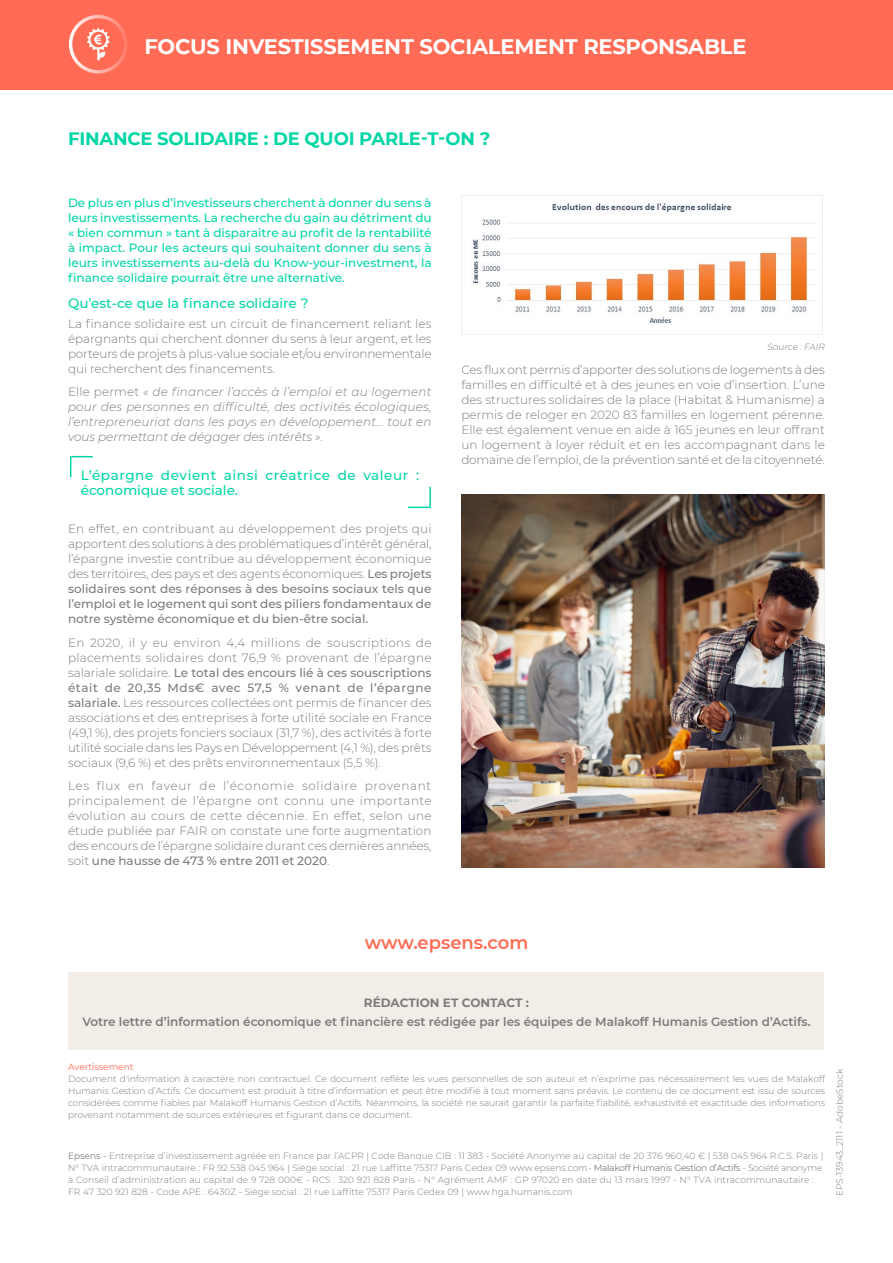
<style>
.page{position:relative;width:893px;height:1263px;background:#fff}
.page>*{position:absolute;margin:0;border:0;box-sizing:border-box;transform-origin:0 0}
.t1{font:700 21px "Montserrat";letter-spacing:-.01em;color:#fff}
.t2{font:700 18px "Montserrat";letter-spacing:-.01em;color:#00d6a6}
.t3{font:600 18px "Montserrat";color:#ff6b54}
.t4{font:500 13.5px/15.8px "Montserrat";letter-spacing:.04em;color:#00d6a6}
.t5{font:500 13.5px "Montserrat";color:#00d6a6}
.t6{font:300 12px/15px "Montserrat";letter-spacing:-.01em;color:#7b7c7e;text-align:justify}
.t7{font:500 12px/15px "Montserrat";color:#00d6a6;text-align:justify}
.t8{font:italic 300 12px/15px "Montserrat";color:#7b7c7e;text-align:justify}
.t9{font:600 12px "Montserrat";color:#7b7c7e}
.t10{font:700 12px "Montserrat";color:#7b7c7e}
.t11{font:300 9px/12px "Montserrat";color:#7b7c7e}
.t12{font:9px "Montserrat";color:#ff6b54}
.t13{font:italic 300 9px "Montserrat";color:#7b7c7e}
.s1{font-style:normal}
.s2{font-weight:500}
.s3{font-weight:400}
</style>
<div class="page">
<div style="left:0;top:0;width:893px;height:89px;background:#ff6b54"></div>
<div style="left:69px;top:972px;width:755px;height:78px;background:#f3ede7"></div>
<svg style="left:69px;top:15px;width:58px;height:59px"></svg>
<hr style="left:429px;top:487px;width:2px;height:21px;background:#00d6a6">
<svg style="left:408px;top:507px;width:21px;height:1px"></svg>
<svg style="left:70px;top:456px;width:23px;height:21px"></svg>
<img style="left:461px;top:195px;width:361px;height:139px">
<img style="left:461px;top:495px;width:364px;height:372px">
<h1 class="t1" style="left:145px;top:32px;width:603px">FOCUS INVESTISSEMENT SOCIALEMENT RESPONSABLE</h1>
<h2 class="t2" style="left:68px;top:126px;width:424px">FINANCE SOLIDAIRE : DE QUOI PARLE-T-ON ?</h2>
<p class="t7" style="left:68px;top:195px;width:365px">De plus en plus d’investisseurs cherchent à donner du sens à leurs investissements. La recherche du gain au détriment du « bien commun » tant à disparaitre au profit de la rentabilité à impact. Pour les acteurs qui souhaitent donner du sens à leurs investissements au-delà du Know-your-investment, la finance solidaire pourrait être une alternative.</p>
<p class="t5" style="left:68px;top:294px;width:242px">Qu’est-ce que la finance solidaire ?</p>
<p class="t6" style="left:68px;top:315px;width:365px">La finance solidaire est un circuit de financement reliant les épargnants qui cherchent donner du sens à leur argent, et les porteurs de projets à plus-value sociale et/ou environnementale qui recherchent des financements.</p>
<p class="t8" style="left:68px;top:384px;width:365px"><span class="s1">Elle permet</span> « de financer l’accès à l’emploi et au logement pour des personnes en difficulté, des activités écologiques, l’entrepreneuriat dans les pays en développement… tout en vous permettant de dégager des intérêts »<span class="s1">.</span></p>
<p class="t4" style="left:81px;top:466px;width:340px">L’épargne devient ainsi créatrice de valeur : économique et sociale.</p>
<p class="t6" style="left:68px;top:521px;width:365px">En effet, en contribuant au développement des projets qui apportent des solutions à des problématiques d’intérêt général, l’épargne investie contribue au développement économique des territoires, des pays et des agents économiques. <span class="s2">Les projets solidaires sont des réponses à des besoins sociaux tels que l’emploi et le logement qui sont des piliers fondamentaux de notre système économique et du bien-être social.</span></p>
<p class="t6" style="left:68px;top:634px;width:365px">En 2020, il y eu environ 4,4 millions de souscriptions de placements solidaires dont 76,9 % provenant de l’épargne salariale solidaire. <span class="s2">Le total des encours lié à ces souscriptions était de 20,35 Mds€ avec 57,5 % venant de l’épargne salariale.</span> Les ressources collectées ont permis de financer des associations et des entreprises à forte utilité sociale en France (49,1 %), des projets fonciers sociaux (31,7 %), des activités à forte utilité sociale dans les Pays en Développement (4,1 %), des prêts sociaux (9,6 %) et des prêts environnementaux (5,5 %).</p>
<p class="t6" style="left:68px;top:778px;width:365px">Les flux en faveur de l’économie solidaire provenant principalement de l’épargne ont connu une importante évolution au cours de cette décennie. En effet, selon une étude publiée par FAIR on constate une forte augmentation des encours de l’épargne solidaire durant ces dernières années, soit <span class="s2">une hausse de 473 % entre 2011 et 2020</span>.</p>
<p class="t13" style="left:767px;top:341px;width:59px">Source : FAIR</p>
<p class="t6" style="left:461px;top:362px;width:365px">Ces flux ont permis d’apporter des solutions de logements à des familles en difficulté et à des jeunes en voie d’insertion. L’une des structures solidaires de la place (Habitat &amp; Humanisme) a permis de reloger en 2020 83 familles en logement pérenne.<br>Elle est également venue en aide à 165 jeunes en leur offrant un logement à loyer réduit et en les accompagnant dans le domaine de l’emploi, de la prévention santé et de la citoyenneté.</p>
<h2 class="t3" style="left:365px;top:930px;width:165px">www.epsens.com</h2>
<p class="t10" style="left:364px;top:994px;width:167px">RÉDACTION ET CONTACT :</p>
<p class="t9" style="left:82px;top:1013px;width:730px">Votre lettre d’information économique et financière est rédigée par les équipes de Malakoff Humanis Gestion d’Actifs.</p>
<p class="t12" style="left:68px;top:1061px;width:67px">Avertissement</p>
<p class="t11" style="left:68px;top:1073px;width:758px;text-align:justify">Document d'information à caractère non contractuel. Ce document reflète les vues personnelles de son auteur et n’exprime pas nécessairement les vues de Malakoff Humanis Gestion d’Actifs. Ce document est produit à titre d’information et peut être modifié à tout moment sans préavis. Le contenu de ce document est issu de sources considérées comme fiables par Malakoff Humanis Gestion d’Actifs. Néanmoins, la société ne saurait garantir la parfaite fiabilité, exhaustivité et exactitude des informations provenant notamment de sources extérieures et figurant dans ce document.</p>
<p class="t11" style="left:68px;top:1149px;width:757px"><span class="s3">Epsens -</span> Entreprise d’investissement agréée en France par l’ACPR | Code Banque CIB : 11 383 - Société Anonyme au capital de 20 376 960,40 € | 538 045 964 R.C.S. Paris | N° TVA intracommunautaire : FR 92 538 045 964 | Siège social : 21 rue Laffitte 75317 Paris Cedex 09 www.epsens.com • <span class="s3">Malakoff Humanis Gestion d’Actifs</span> - Société anonyme à Conseil d’administration au capital de 9 728 000€ - RCS : 320 921 828 Paris - N° Agrément AMF : GP 97020 en date du 13 mars 1997 - N° TVA intracommunautaire :<br>FR 47 320 921 828 - Code APE : 6430Z - Siège social : 21 rue Laffitte 75317 Paris Cedex 09 | www.hga.humanis.com</p>
<p class="t11" style="left:833px;top:1196px;width:129px;rotate:-90deg">EPS-13943_2111 - AdobeStock</p>
</div>
